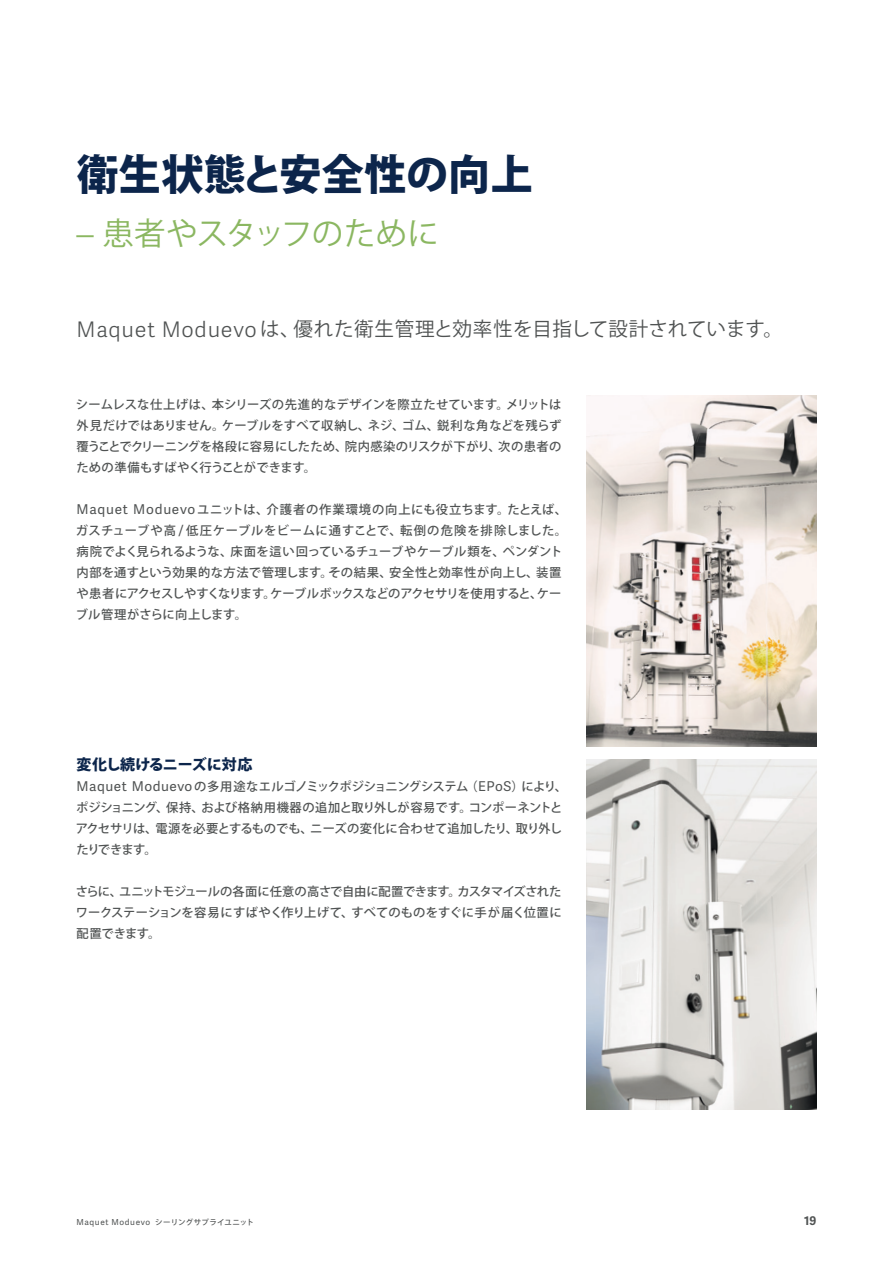
<style>
.page{position:relative;width:893px;height:1263px;background:#fff}
.page>*{position:absolute;margin:0;border:0;box-sizing:border-box;transform-origin:0 0}
.大見出し{font:800 42px "Koz Go Pr 6 N";letter-spacing:.01em;color:#0c254b}
.中見出し{font:31.5px "Koz Go Pr 6 N";letter-spacing:-.005em;color:#8bb761}
.奇数ページ_リード{font:19.5px "Koz Go Pr 6 N";letter-spacing:.01em;color:#505353}
.本文_見出し{font:800 15px "Koz Go Pr 6 N";letter-spacing:-.01em;color:#0c254b}
.本文{font:500 12.3px/21px "Koz Go Pr 6 N";color:#505353;text-align:justify}
.本文-2{font:500 12.3px/21px "Koz Go Pr 6 N";letter-spacing:-.025em;color:#505353}
.t1{font:700 12px "Adelle Sans";color:#505353}
.t2{font:8.25px "Adelle Sans";letter-spacing:.075em;color:#505353}
.s1{font-family:"Adelle Sans";font-weight:300;font-size:34.65px}
.s2{font-family:"Adelle Sans";font-weight:300;font-size:21.45px}
.s3{font-family:"Adelle Sans";font-weight:400;font-size:13.5px}
.s4{font-family:"Koz Go Pr 6 N";font-weight:500;font-size:7.5px}
</style>
<div class="page">
<img style="left:587px;top:759px;width:229px;height:351px">
<img style="left:587px;top:395px;width:229px;height:351px">
<p class="大見出し" style="left:77px;top:151px;width:458px">衛生状態と安全性の向上</p>
<p class="中見出し" style="left:77px;top:216px;width:364px"><span class="s1">–</span> 患者やスタッフのために</p>
<p class="奇数ページ_リード" style="left:77px;top:318px;width:708px"><span class="s2">Maquet Moduevo</span> は、優れた衛生管理と効率性を目指して設計されています。</p>
<p class="本文" style="left:76px;top:394px;width:487px">シームレスな仕上げは、本シリーズの先進的なデザインを際立たせています。メリットは外見だけではありません。ケーブルをすべて収納し、ネジ、ゴム、鋭利な角などを残らず覆うことでクリーニングを格段に容易にしたため、院内感染のリスクが下がり、次の患者のための準備もすばやく行うことができます。</p>
<p class="本文" style="left:76px;top:499px;width:493px;text-align:left"><span class="s3">Maquet Moduevo</span>ユニットは、介護者の作業環境の向上にも役立ちます。たとえば、ガスチューブや高 <span class="s3">/</span> 低圧ケーブルをビームに通すことで、転倒の危険を排除しました。病院でよく見られるような、床面を這い回っているチューブやケーブル類を、ペンダント内部を通すという効果的な方法で管理します。その結果、安全性と効率性が向上し、装置や患者にアクセスしやすくなります。ケーブルボックスなどのアクセサリを使用すると、ケーブル管理がさらに向上します。</p>
<p class="本文_見出し" style="left:77px;top:756px;width:177px">変化し続けるニーズに対応</p>
<p class="本文-2" style="left:76px;top:776px;width:493px"><span class="s3">Maquet Moduevo</span>の多用途なエルゴノミックポジショニングシステム（<span class="s3">EPoS</span>）により、ポジショニング、保持、および格納用機器の追加と取り外しが容易です。コンポーネントとアクセサリは、電源を必要とするものでも、ニーズの変化に合わせて追加したり、取り外したりできます。</p>
<p class="本文" style="left:76px;top:881px;width:487px">さらに、ユニットモジュールの各面に任意の高さで自由に配置できます。カスタマイズされたワークステーションを容易にすばやく作り上げて、すべてのものをすぐに手が届く位置に配置できます。</p>
<p class="t2" style="left:77px;top:1216px;width:179px">Maquet Moduevo <span class="s4">シーリングサプライユニット</span></p>
<p class="t1" style="left:804px;top:1211px;width:14px">19</p>
</div>
